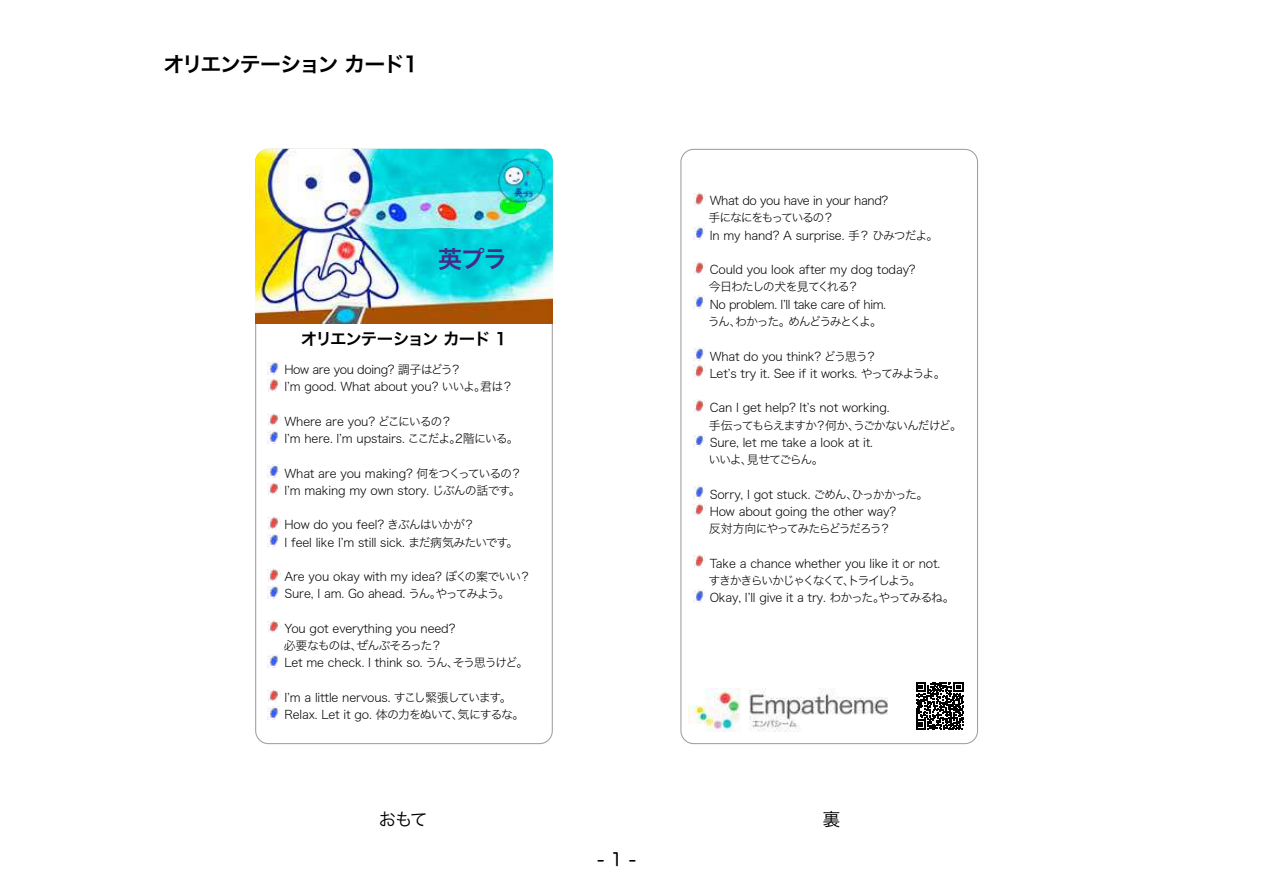
<style>
.page{position:relative;width:1263px;height:893px;background:#fff}
.page>*{position:absolute;margin:0;border:0;box-sizing:border-box;transform-origin:0 0}
.t1{font:24px "Hira Kaku Pro N W6";color:#432b8c}
.t2{font:21px "Hira Kaku Pro N W6";letter-spacing:-.07em;color:#000}
.t3{font:18px "Hira Kaku Pro N W3";color:#000}
.t4{font:18px "Hira Maru Pro W4";color:#000}
.t5{font:16.5px "Hira Kaku Pro N W6";letter-spacing:-.08em;color:#000}
.t6{font:12px/17.2px "Hiragino Sans W2";letter-spacing:-.01em;color:#000}
.t7{font:12px/17.2px "Hiragino Sans W2";letter-spacing:-.03em;color:#000}
.t8{font:12px "Hiragino Sans W2";letter-spacing:-.1em;color:#000}
.t9{font:12px "Hiragino Sans W2";letter-spacing:-.135em;color:#000}
.t10{font:12px "Hiragino Sans W2";letter-spacing:-.125em;color:#000}
.t11{font:12px "Hiragino Sans W2";letter-spacing:-.09em;color:#000}
.t12{font:12px "Hiragino Sans W2";letter-spacing:-.115em;color:#000}
</style>
<div class="page">
<svg style="left:916px;top:682px;width:48px;height:48px"></svg>
<img style="left:689px;top:689px;width:199px;height:42px">
<img style="left:255px;top:149px;width:298px;height:102px">
<img style="left:497px;top:157px;width:47px;height:47px">
<svg style="left:268px;top:361px;width:13px;height:30px"></svg>
<svg style="left:268px;top:413px;width:13px;height:30px"></svg>
<svg style="left:268px;top:465px;width:13px;height:30px"></svg>
<svg style="left:268px;top:517px;width:13px;height:30px"></svg>
<svg style="left:268px;top:568px;width:13px;height:30px"></svg>
<svg style="left:268px;top:620px;width:13px;height:13px"></svg>
<svg style="left:268px;top:655px;width:11px;height:12px"></svg>
<svg style="left:268px;top:689px;width:13px;height:30px"></svg>
<svg style="left:693px;top:192px;width:13px;height:13px"></svg>
<svg style="left:693px;top:227px;width:11px;height:13px"></svg>
<svg style="left:693px;top:261px;width:13px;height:13px"></svg>
<svg style="left:693px;top:296px;width:11px;height:13px"></svg>
<svg style="left:693px;top:348px;width:13px;height:30px"></svg>
<svg style="left:693px;top:399px;width:13px;height:13px"></svg>
<svg style="left:693px;top:434px;width:11px;height:13px"></svg>
<svg style="left:693px;top:486px;width:13px;height:30px"></svg>
<svg style="left:693px;top:555px;width:13px;height:12px"></svg>
<svg style="left:693px;top:589px;width:11px;height:13px"></svg>
<img style="left:255px;top:251px;width:298px;height:72px">
<h2 class="t2" style="left:163px;top:45px;width:256px">オリエンテーション カード1</h2>
<h1 class="t1" style="left:438px;top:237px;width:71px">英プラ</h1>
<h3 class="t5" style="left:301px;top:324px;width:207px">オリエンテーション カード 1</h3>
<p class="t7" style="left:284px;top:360px;width:231px">How are you doing? 調子はどう？<br>Iʼm good. What about you? いいよ。君は？</p>
<p class="t6" style="left:284px;top:412px;width:236px">Where are you? どこにいるの？<br>Iʼm here. Iʼm upstairs. ここだよ。2階にいる。</p>
<p class="t6" style="left:284px;top:464px;width:239px">What are you making? 何をつくっているの？<br>Iʼm making my own story. じぶんの話です。</p>
<p class="t6" style="left:284px;top:515px;width:236px">How do you feel? きぶんはいかが？<br>I feel like Iʼm still sick. まだ病気みたいです。</p>
<p class="t6" style="left:284px;top:567px;width:248px">Are you okay with my idea? ぼくの案でいい？<br>Sure, I am. Go ahead. うん。やってみよう。</p>
<p class="t6" style="left:268px;top:619px;width:189px;text-indent:17px">You got everything you need?　 必要なものは、ぜんぶそろった？</p>
<p class="t6" style="left:284px;top:653px;width:246px">Let me check. I think so. うん、そう思うけど。</p>
<p class="t6" style="left:284px;top:688px;width:242px">Iʼm a little nervous. すこし緊張しています。<br>Relax. Let it go. 体の力をぬいて、気にするな。</p>
<p class="t7" style="left:693px;top:191px;width:197px;text-indent:17px">What do you have in your hand?　 手になにをもっているの？</p>
<p class="t6" style="left:710px;top:226px;width:230px">In my hand? A surprise. 手？ ひみつだよ。</p>
<p class="t6" style="left:710px;top:260px;width:207px">Could you look after my dog today?</p>
<p class="t11" style="left:693px;top:276px;width:167px">　 今日わたしの犬を見てくれる？</p>
<p class="t7" style="left:710px;top:295px;width:178px">No problem. Iʼll take care of him.</p>
<p class="t9" style="left:693px;top:311px;width:190px">　 うん、わかった。めんどうみとくよ。</p>
<p class="t6" style="left:710px;top:346px;width:237px">What do you think? どう思う？<br>Letʼs try it. See if it works. やってみようよ。</p>
<p class="t6" style="left:710px;top:398px;width:181px">Can I get help? Itʼs not working.</p>
<p class="t8" style="left:693px;top:414px;width:270px">　 手伝ってもらえますか？何か、うごかないんだけど。</p>
<p class="t6" style="left:710px;top:433px;width:165px">Sure, let me take a look at it.</p>
<p class="t12" style="left:693px;top:449px;width:132px">　 いいよ、見せてごらん。</p>
<p class="t6" style="left:710px;top:484px;width:220px">Sorry, I got stuck. ごめん、ひっかかった。</p>
<p class="t6" style="left:710px;top:502px;width:188px">How about going the other way?</p>
<p class="t10" style="left:693px;top:518px;width:200px">　 反対方向にやってみたらどうだろう？</p>
<p class="t6" style="left:693px;top:553px;width:249px;text-indent:17px">Take a chance whether you like it or not.　 すきかきらいかじゃくなくて、トライしよう。</p>
<p class="t6" style="left:710px;top:588px;width:247px">Okay, Iʼll give it a try. わかった。やってみるね。</p>
<h3 class="t3" style="left:378px;top:803px;width:51px">おもて</h3>
<h3 class="t3" style="left:822px;top:803px;width:19px">裏</h3>
<h3 class="t4" style="left:597px;top:843px;width:41px">- 1 -</h3>
</div>
